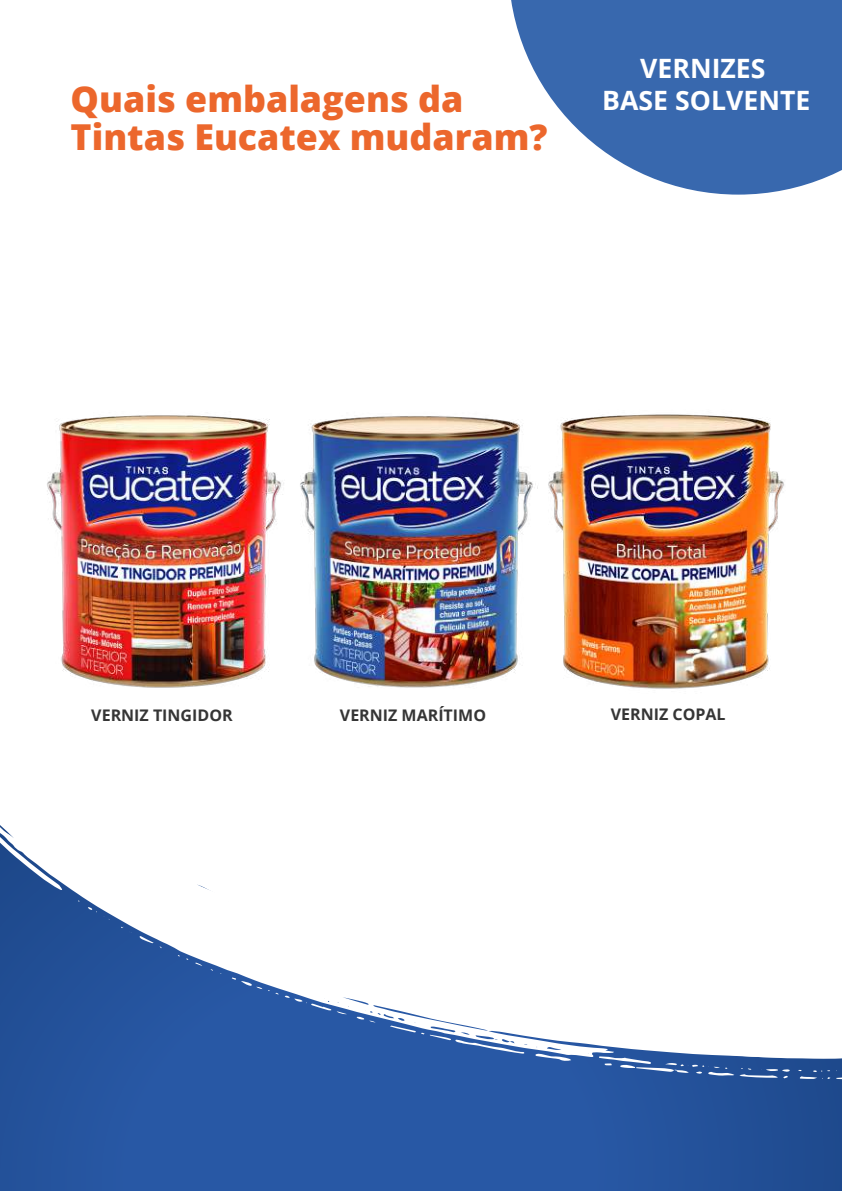
<style>
.page{position:relative;width:842px;height:1191px;background:#fff}
.page>*{position:absolute;margin:0;border:0;box-sizing:border-box;transform-origin:0 0}
.t1{font:800 35.8px/38px "Open Sans";color:#ec672c}
.t2{font:700 26.6px/32px "Open Sans";color:#fff;text-align:center}
.t3{font:700 16px "Open Sans";color:#353535}
</style>
<div class="page">
<svg style="left:0;top:1058px;width:841px;height:133px;background:#2655a0"></svg>
<svg style="left:0;top:987px;width:735px;height:71px;fill:#2858a5"></svg>
<svg style="left:535px;top:1053px;width:36px;height:8px"></svg>
<svg style="left:232px;top:987px;width:30px;height:2px"></svg>
<svg style="left:356px;top:1016px;width:19px;height:6px"></svg>
<svg style="left:389px;top:1025px;width:135px;height:28px"></svg>
<svg style="left:268px;top:990px;width:10px;height:4px"></svg>
<svg style="left:284px;top:995px;width:63px;height:19px"></svg>
<svg style="left:798px;top:1069px;width:43px;height:11px"></svg>
<svg style="left:598px;top:1056px;width:191px;height:22px;background:#3f67a6"></svg>
<svg style="left:0;top:884px;width:274px;height:103px"></svg>
<svg style="left:0;top:825px;width:68px;height:65px"></svg>
<svg style="left:541px;top:1012px;width:36px;height:8px"></svg>
<svg style="left:436px;top:994px;width:94px;height:19px"></svg>
<svg style="left:146px;top:895px;width:14px;height:7px"></svg>
<svg style="left:201px;top:921px;width:7px;height:4px"></svg>
<svg style="left:238px;top:936px;width:30px;height:12px"></svg>
<svg style="left:396px;top:987px;width:34px;height:6px"></svg>
<svg style="left:604px;top:1000px;width:131px;height:37px"></svg>
<svg style="left:126px;top:885px;width:12px;height:7px"></svg>
<img style="left:590px;top:414px;width:195px;height:275px">
<img style="left:340px;top:416px;width:250px;height:272px">
<svg style="left:511px;top:0;width:330px;height:195px;fill:#3868ae"></svg>
<img style="left:47px;top:415px;width:293px;height:273px">
<h1 class="t1" style="left:71px;top:78px;width:478px">Quais embalagens da<br>Tintas Eucatex mudaram?</h1>
<h2 class="t2" style="left:602px;top:52px;width:209px">VERNIZES<br>BASE SOLVENTE</h2>
<p class="t3" style="left:91px;top:704px;width:143px">VERNIZ TINGIDOR</p>
<p class="t3" style="left:340px;top:704px;width:148px">VERNIZ MARÍTIMO</p>
<p class="t3" style="left:610px;top:703px;width:116px">VERNIZ COPAL</p>
</div>
